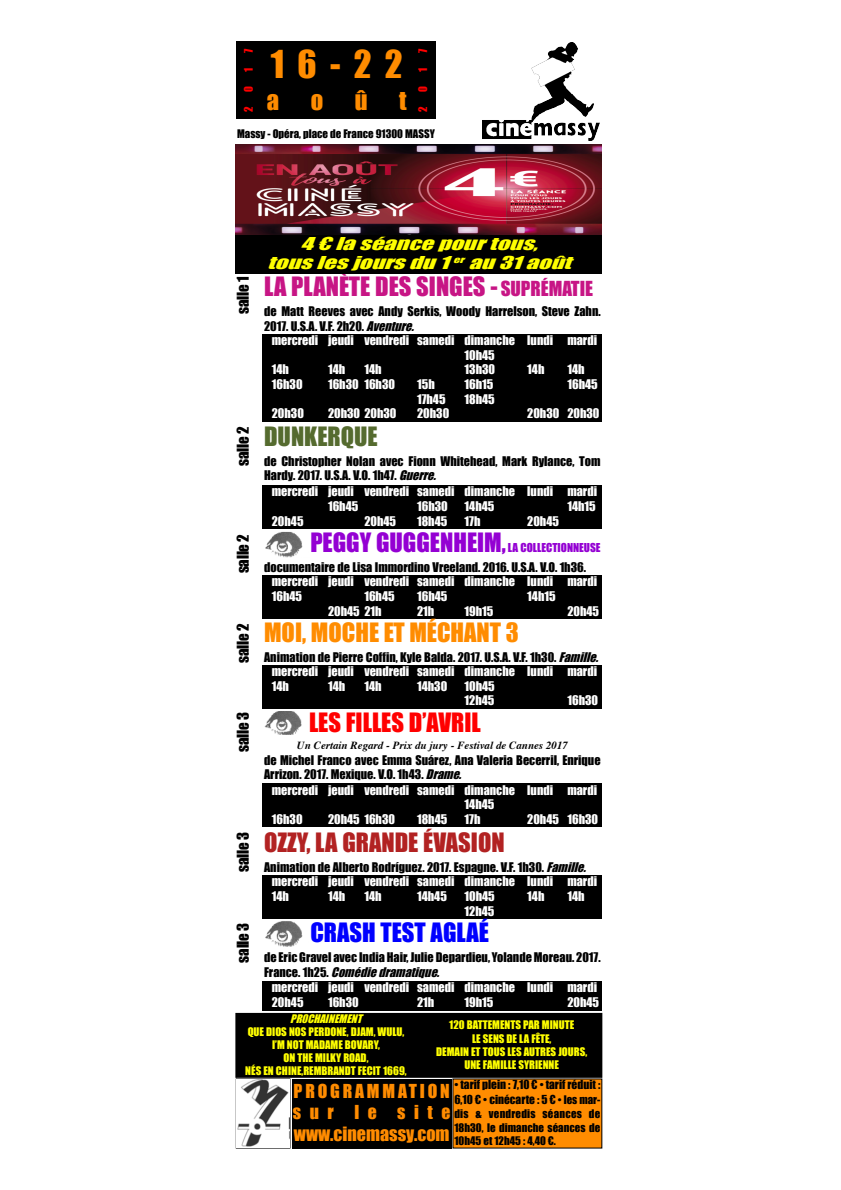
<style>
.page{position:relative;width:841px;height:1190px;background:#fff}
.page>*{position:absolute;margin:0;border:0;box-sizing:border-box;transform-origin:0 0}
.t1{font:35.4px "Impact";color:#ff8c00}
.t2{font:24.5px "Impact";color:#c71585}
.t3{font:24.5px "Impact";color:#ff8c00}
.t4{font:24.5px "Impact";color:#b22222}
.t5{font:24.5px "Impact";color:#f00}
.t6{font:24.5px "Impact";color:#00f}
.t7{font:24.5px "Impact";color:#556b2f}
.t8{font:18.1px "Impact";color:#ff8c00}
.t9{font:17.7px/21.2px "Impact";letter-spacing:.16em;color:#ff8c00}
.t10{font:italic 16.3px/19.6px "Impact";color:#ff0;text-align:center;scale:1.5 1}
.t11{font:15px "Impact";letter-spacing:-.015em;color:#000}
.t12{font:12.2px/14.7px "Impact";color:#fff}
.t13{font:12.2px/14.7px "Impact";color:#000}
.t14{font:11.4px/14.4px "Impact";color:#000}
.t15{font:11.3px "Impact";color:#9400d3}
.t16{font:10.9px/13.1px "Impact";color:#ff0;text-align:center}
.t17{font:10.9px/13.8px "Impact";color:#000;text-align:justify}
.t18{font:italic 700 10.9px "Times";color:#000}
.t19{font:italic 10.9px "Impact";color:#ff0}
.t20{font:10.9px "Impact";color:#f00}
.s1{font-size:19px}
.s2{font-style:italic}
.s3{font-size:24.5px}
.s4{font-size:10.9px}
</style>
<div class="page">
<img style="left:482px;top:42px;width:118px;height:98px">
<div style="left:236px;top:42px;width:27px;height:77px;background:#000"></div>
<div style="left:409px;top:42px;width:27px;height:77px;background:#000"></div>
<div style="left:263px;top:42px;width:148px;height:77px;background:#000"></div>
<div style="left:292px;top:1079px;width:160px;height:69px;background:#000"></div>
<div style="left:453px;top:1079px;width:149px;height:69px;background:#ff8c00"></div>
<img style="left:237px;top:1079px;width:53px;height:68px">
<div style="left:263px;top:665px;width:339px;height:44px;background:#000"></div>
<div style="left:263px;top:575px;width:339px;height:44px;background:#000"></div>
<div style="left:263px;top:485px;width:339px;height:44px;background:#000"></div>
<div style="left:263px;top:875px;width:339px;height:44px;background:#000"></div>
<div style="left:263px;top:784px;width:339px;height:43px;background:#000"></div>
<div style="left:263px;top:334px;width:339px;height:87px;background:#000"></div>
<div style="left:263px;top:981px;width:339px;height:29px;background:#000"></div>
<div style="left:236px;top:1014px;width:366px;height:63px;background:#000"></div>
<div style="left:236px;top:1013px;width:366px;height:64px;border:1px solid #000"></div>
<img style="left:265px;top:921px;width:38px;height:26px">
<img style="left:236px;top:145px;width:366px;height:90px">
<img style="left:264px;top:711px;width:38px;height:24px">
<div style="left:236px;top:235px;width:366px;height:39px;background:#000"></div>
<img style="left:265px;top:532px;width:38px;height:25px">
<p class="t20" style="left:242px;top:53px;width:6px;rotate:-90deg">7</p>
<p class="t20" style="left:242px;top:72px;width:6px;rotate:-90deg">1</p>
<p class="t20" style="left:242px;top:92px;width:7px;rotate:-90deg">0</p>
<p class="t20" style="left:242px;top:112px;width:7px;rotate:-90deg">2</p>
<h1 class="t1" style="left:271px;top:43px;width:133px">16-22</h1>
<h2 class="t3" style="left:267px;top:85px;width:14px">a</h2>
<h2 class="t3" style="left:311px;top:85px;width:14px">o</h2>
<h2 class="t3" style="left:355px;top:85px;width:14px">û</h2>
<h2 class="t3" style="left:399px;top:85px;width:9px">t</h2>
<p class="t20" style="left:416px;top:53px;width:6px;rotate:-90deg">7</p>
<p class="t20" style="left:416px;top:72px;width:6px;rotate:-90deg">1</p>
<p class="t20" style="left:416px;top:92px;width:7px;rotate:-90deg">0</p>
<p class="t20" style="left:416px;top:112px;width:7px;rotate:-90deg">2</p>
<p class="t17" style="left:237px;top:126px;width:199px">Massy - Opéra, place de France 91300 MASSY</p>
<h3 class="t10" style="left:267px;top:233px;width:209px">4€laséancepourtous, touslesjoursdu1<sup>er</sup> au31août</h3>
<p class="t11" style="left:234px;top:314px;width:39px;rotate:-90deg">salle 1</p>
<h2 class="t2" style="left:264px;top:272px;width:330px">LA PLANÈTE DES SINGES - <span class="s1">SUPRÉMATIE</span></h2>
<p class="t13" style="left:264px;top:304px;width:338px">de Matt Reeves avec Andy Serkis, Woody Harrelson, Steve Zahn.<br>2017. U.S.A. V.F. 2h20. <span class="s2">Aventure.</span></p>
<p class="t12" style="left:272px;top:333px;width:327px">mercredi jeudi vendredi samedi dimanche lundi mardi</p>
<p class="t12" style="left:465px;top:348px;width:32px">10h45</p>
<p class="t12" style="left:272px;top:362px;width:19px">14h</p>
<p class="t12" style="left:328px;top:362px;width:19px">14h</p>
<p class="t12" style="left:364px;top:362px;width:19px">14h</p>
<p class="t12" style="left:465px;top:362px;width:32px">13h30</p>
<p class="t12" style="left:527px;top:362px;width:19px">14h</p>
<p class="t12" style="left:567px;top:362px;width:19px">14h</p>
<p class="t12" style="left:272px;top:377px;width:32px">16h30</p>
<p class="t12" style="left:328px;top:377px;width:69px">16h30 16h30</p>
<p class="t12" style="left:417px;top:377px;width:19px">15h</p>
<p class="t12" style="left:465px;top:377px;width:30px">16h15</p>
<p class="t12" style="left:567px;top:377px;width:32px">16h45</p>
<p class="t12" style="left:417px;top:392px;width:30px">17h45</p>
<p class="t12" style="left:465px;top:392px;width:32px">18h45</p>
<p class="t12" style="left:272px;top:406px;width:34px">20h30</p>
<p class="t12" style="left:328px;top:406px;width:70px">20h30 20h30</p>
<p class="t12" style="left:417px;top:406px;width:34px">20h30</p>
<p class="t12" style="left:527px;top:406px;width:74px">20h30 20h30</p>
<p class="t11" style="left:234px;top:466px;width:41px;rotate:-90deg">salle 2</p>
<h2 class="t7" style="left:264px;top:421px;width:115px">DUNKERQUE</h2>
<p class="t13" style="left:264px;top:453px;width:338px">de Christopher Nolan avec Fionn Whitehead, Mark Rylance, Tom<br>Hardy. 2017. U.S.A. V.O. 1h47. <span class="s2">Guerre.</span></p>
<p class="t12" style="left:328px;top:484px;width:271px;text-indent:-56px">mercredi jeudi vendredi samedi dimanche lundi mardi<br>16h45</p>
<p class="t12" style="left:417px;top:499px;width:32px">16h30</p>
<p class="t12" style="left:465px;top:499px;width:31px">14h45</p>
<p class="t12" style="left:567px;top:499px;width:30px">14h15</p>
<p class="t12" style="left:272px;top:513px;width:33px">20h45</p>
<p class="t12" style="left:364px;top:513px;width:33px">20h45</p>
<p class="t12" style="left:417px;top:513px;width:32px">18h45</p>
<p class="t12" style="left:465px;top:513px;width:17px">17h</p>
<p class="t12" style="left:527px;top:513px;width:33px">20h45</p>
<p class="t11" style="left:234px;top:573px;width:41px;rotate:-90deg">salle 2</p>
<p class="t15" style="left:310px;top:541px;width:292px"><span class="s3">PEGGY GUGGENHEIM,</span> LA COLLECTIONNEUSE</p>
<p class="t13" style="left:264px;top:560px;width:324px">documentaire de Lisa Immordino Vreeland. 2016. U.S.A. V.O. 1h36.</p>
<p class="t12" style="left:272px;top:574px;width:327px">mercredi jeudi vendredi samedi dimanche lundi mardi<br>16h45</p>
<p class="t12" style="left:364px;top:589px;width:32px">16h45</p>
<p class="t12" style="left:417px;top:589px;width:32px">16h45</p>
<p class="t12" style="left:527px;top:589px;width:30px">14h15</p>
<p class="t12" style="left:328px;top:603px;width:55px">20h45 21h</p>
<p class="t12" style="left:417px;top:603px;width:19px">21h</p>
<p class="t12" style="left:465px;top:603px;width:30px">19h15</p>
<p class="t12" style="left:567px;top:603px;width:33px">20h45</p>
<p class="t11" style="left:234px;top:663px;width:41px;rotate:-90deg">salle 2</p>
<h2 class="t3" style="left:264px;top:617px;width:256px">MOI, MOCHE ET MÉCHANT 3</h2>
<p class="t13" style="left:264px;top:649px;width:339px">Animation de Pierre Coffin, Kyle Balda. 2017. U.S.A. V.F. 1h30. <span class="s2">Famille.</span></p>
<p class="t12" style="left:272px;top:664px;width:327px">mercredi jeudi vendredi samedi dimanche lundi mardi<br>14h</p>
<p class="t12" style="left:328px;top:679px;width:19px">14h</p>
<p class="t12" style="left:364px;top:679px;width:19px">14h</p>
<p class="t12" style="left:417px;top:679px;width:32px">14h30</p>
<p class="t12" style="left:465px;top:679px;width:32px">10h45<br>12h45</p>
<p class="t12" style="left:567px;top:693px;width:32px">16h30</p>
<p class="t11" style="left:234px;top:752px;width:41px;rotate:-90deg">salle 3</p>
<h2 class="t5" style="left:309px;top:707px;width:173px">LES FILLES D’AVRIL</h2>
<p class="t18" style="left:297px;top:741px;width:273px">Un Certain Regard - Prix du jury - Festival de Cannes 2017</p>
<p class="t13" style="left:264px;top:752px;width:338px">de Michel Franco avec Emma Suárez, Ana Valeria Becerril, Enrique<br>Arrizon. 2017. Mexique. V.O. 1h43. <span class="s2">Drame.</span></p>
<p class="t12" style="left:272px;top:782px;width:327px">mercredi jeudi vendredi samedi dimanche lundi mardi</p>
<p class="t12" style="left:465px;top:797px;width:31px">14h45</p>
<p class="t12" style="left:272px;top:812px;width:32px">16h30</p>
<p class="t12" style="left:328px;top:812px;width:69px">20h45 16h30</p>
<p class="t12" style="left:417px;top:812px;width:32px">18h45</p>
<p class="t12" style="left:465px;top:812px;width:17px">17h</p>
<p class="t12" style="left:527px;top:812px;width:72px">20h45 16h30</p>
<p class="t11" style="left:234px;top:872px;width:41px;rotate:-90deg">salle 3</p>
<h2 class="t4" style="left:264px;top:827px;width:242px">OZZY, LA GRANDE ÉVASION</h2>
<p class="t13" style="left:264px;top:859px;width:327px">Animation de Alberto Rodríguez. 2017. Espagne. V.F. 1h30. <span class="s2">Famille.</span></p>
<p class="t12" style="left:272px;top:874px;width:327px">mercredi jeudi vendredi samedi dimanche lundi mardi<br>14h</p>
<p class="t12" style="left:328px;top:889px;width:19px">14h</p>
<p class="t12" style="left:364px;top:889px;width:19px">14h</p>
<p class="t12" style="left:417px;top:889px;width:31px">14h45</p>
<p class="t12" style="left:465px;top:889px;width:32px">10h45</p>
<p class="t12" style="left:527px;top:889px;width:19px">14h</p>
<p class="t12" style="left:567px;top:889px;width:19px">14h</p>
<p class="t12" style="left:465px;top:904px;width:31px">12h45</p>
<p class="t11" style="left:234px;top:963px;width:41px;rotate:-90deg">salle 3</p>
<h2 class="t6" style="left:310px;top:917px;width:180px">CRASH TEST AGLAÉ</h2>
<p class="t13" style="left:264px;top:950px;width:338px">de Eric Gravel avec India Hair, Julie Depardieu, Yolande Moreau. 2017.<br>F r a n c e . 1 h 2 5 . <span class="s2">Comédiedramatique.</span></p>
<p class="t12" style="left:272px;top:980px;width:327px">mercredi jeudi vendredi samedi dimanche lundi mardi<br>20h45</p>
<p class="t12" style="left:328px;top:995px;width:32px">16h30</p>
<p class="t12" style="left:417px;top:995px;width:19px">21h</p>
<p class="t12" style="left:465px;top:995px;width:30px">19h15</p>
<p class="t12" style="left:567px;top:995px;width:33px">20h45</p>
<p class="t19" style="left:290px;top:1012px;width:76px">PR0CHAINEMENT</p>
<p class="t16" style="left:245px;top:1025px;width:163px">QUE DIOS NOS PERDONE, DJAM, WULU,<br>I’M NOT MADAME BOVARY,<br>ON THE MILKY ROAD,<br>NÉS EN CHINE,REMBRANDT FECIT 1669,</p>
<p class="t16" style="left:436px;top:1019px;width:152px">120 BATTEMENTS PAR MINUTE<br>LE SENS DE LA FÊTE,<br>DEMAIN ET TOUS LES AUTRES JOURS,<br>UNE FAMILLE SYRIENNE</p>
<p class="t14" style="left:454px;top:1078px;width:147px">• tarif plein : 7,10 € • tarif réduit :<br>6,10 € • cinécarte : 5 € <span class="s4">• les mar-</span></p>
<p class="t17" style="left:454px;top:1107px;width:147px">dis &amp; vendredis séances de 18h30, le dimanche séances de 10h45 et 12h45 : 4,40 €.</p>
<h3 class="t9" style="left:293px;top:1080px;width:159px">PROGRAMMATION sur le site</h3>
<h3 class="t8" style="left:294px;top:1123px;width:157px">www.cinemassy.com</h3>
</div>
